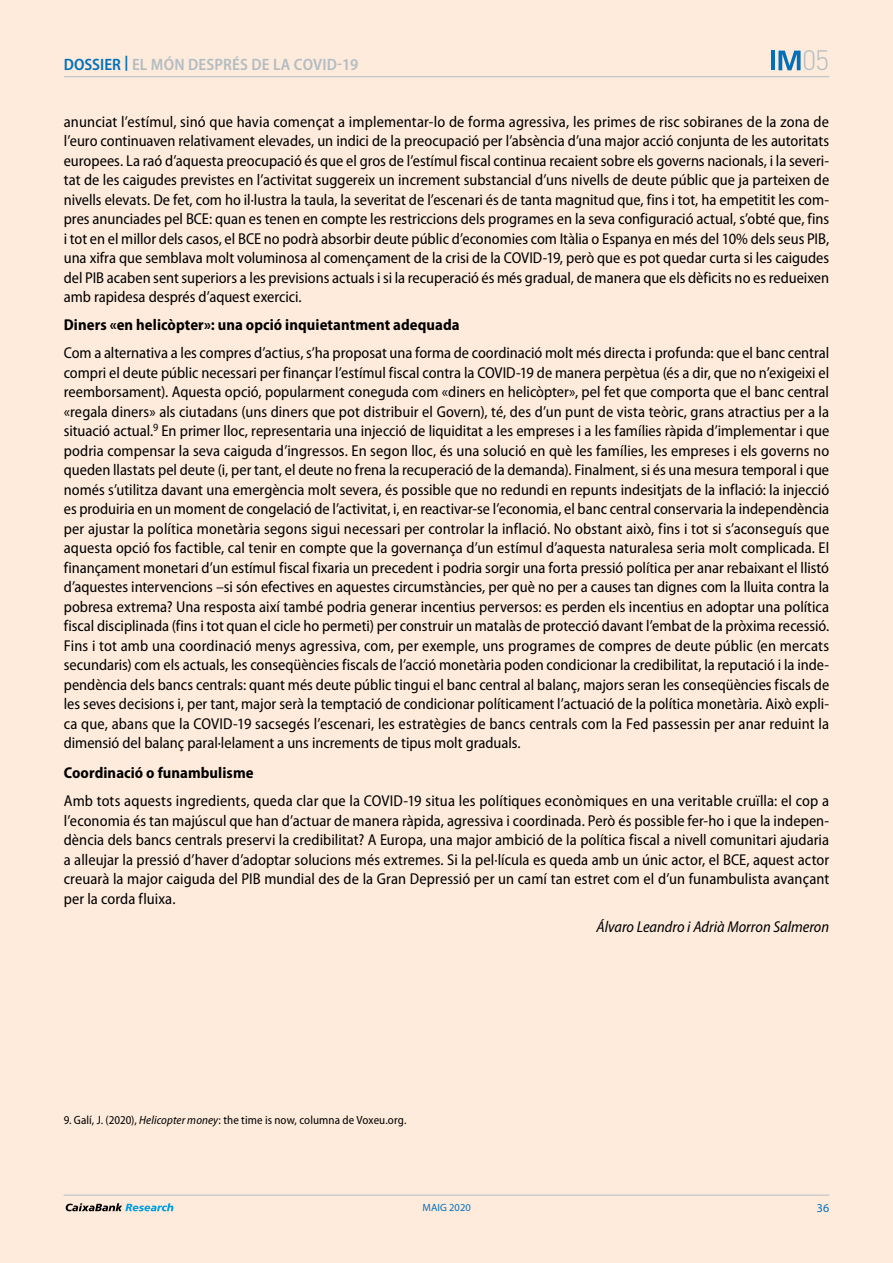
<style>
.page{position:relative;width:893px;height:1263px;background:#fff}
.page>*{position:absolute;margin:0;border:0;box-sizing:border-box;transform-origin:0 0}
.t1{font:300 27.6px "DIN Pro";color:#b2bdc2}
.t2{font:600 semi-condensed 16.5px "Myriad Pro";letter-spacing:.01em;color:#b2bdc2}
.t3{font:semi-condensed 15.75px/19.5px "Myriad Pro";color:#000;text-align:justify}
.t4{font:700 semi-condensed 15.75px "Myriad Pro";letter-spacing:.005em;color:#000}
.t5{font:italic semi-condensed 15.75px "Myriad Pro";color:#000}
.t6{font:semi-condensed 12px "Myriad Pro";letter-spacing:.005em;color:#000}
.t7{font:12px "Myriad Pro";color:#0070ba}
.t8{font:10.5px "Myriad Pro";color:#0070ba}
.s1{color:#0070ba}
.s2{font-style:italic}
</style>
<div class="page">
<div style="left:0;top:0;width:892px;height:1263px;background:#feebdc"></div>
<hr style="left:64px;top:76px;width:765px;height:1px;background:#b2bdc2">
<hr style="left:64px;top:1195px;width:765px;height:1px;background:#b2bdc2">
<svg style="left:66px;top:1203px;width:107px;height:8px"></svg>
<svg style="left:778px;top:51px;width:23px;height:19px"></svg>
<hr style="left:771px;top:51px;width:4px;height:19px;background:#0070ba">
<p class="t2" style="left:64px;top:55px;width:296px"><span class="s1">DOSSIER</span> <sup>|</sup> EL MÓN DESPRÉS DE LA COVID-19</p>
<h1 class="t1" style="left:802px;top:39px;width:29px">05</h1>
<p class="t3" style="left:64px;top:112px;width:767px">anunciat l’estímul, sinó que havia començat a implementar-lo de forma agressiva, les primes de risc sobiranes de la zona de l’euro continuaven relativament elevades, un indici de la preocupació per l’absència d’una major acció conjunta de les autoritats europees. La raó d’aquesta preocupació és que el gros de l’estímul fiscal continua recaient sobre els governs nacionals, i la severi&shy;tat de les caigudes previstes en l’activitat suggereix un increment substancial d’uns nivells de deute públic que ja parteixen de nivells elevats. De fet, com ho il·lustra la taula, la severitat de l’escenari és de tanta magnitud que, fins i tot, ha empetitit les com&shy;pres anunciades pel BCE: quan es tenen en compte les restriccions dels programes en la seva configuració actual, s’obté que, fins i tot en el millor dels casos, el BCE no podrà absorbir deute públic d’economies com Itàlia o Espanya en més del 10% dels seus PIB, una xifra que semblava molt voluminosa al començament de la crisi de la COVID-19, però que es pot quedar curta si les caigudes del PIB acaben sent superiors a les previsions actuals i si la recuperació és més gradual, de manera que els dèficits no es redueixen amb rapidesa després d’aquest exercici.</p>
<p class="t4" style="left:64px;top:316px;width:397px">Diners «en helicòpter»: una opció inquietantment adequada</p>
<p class="t3" style="left:64px;top:343px;width:767px">Com a alternativa a les compres d’actius, s’ha proposat una forma de coordinació molt més directa i profunda: que el banc central compri el deute públic necessari per finançar l’estímul fiscal contra la COVID-19 de manera perpètua (és a dir, que no n’exigeixi el reemborsament). Aquesta opció, popularment coneguda com «diners en helicòpter», pel fet que comporta que el banc central «regala diners» als ciutadans (uns diners que pot distribuir el Govern), té, des d’un punt de vista teòric, grans atractius per a la situació actual.<sup>9</sup> En primer lloc, representaria una injecció de liquiditat a les empreses i a les famílies ràpida d’implementar i que podria compensar la seva caiguda d’ingressos. En segon lloc, és una solució en què les famílies, les empreses i els governs no queden llastats pel deute (i, per tant, el deute no frena la recuperació de la demanda). Finalment, si és una mesura temporal i que només s’utilitza davant una emergència molt severa, és possible que no redundi en repunts indesitjats de la inflació: la injecció es produiria en un moment de congelació de l’activitat, i, en reactivar-se l’economia, el banc central conservaria la independència per ajustar la política monetària segons sigui necessari per controlar la inflació. No obstant això, fins i tot si s’aconseguís que aquesta opció fos factible, cal tenir en compte que la governança d’un estímul d’aquesta naturalesa seria molt complicada. El finançament monetari d’un estímul fiscal fixaria un precedent i podria sorgir una forta pressió política per anar rebaixant el llistó d’aquestes intervencions –si són efectives en aquestes circumstàncies, per què no per a causes tan dignes com la lluita contra la pobresa extrema? Una resposta així també podria generar incentius perversos: es perden els incentius en adoptar una política fiscal disciplinada (fins i tot quan el cicle ho permeti) per construir un matalàs de protecció davant l’embat de la pròxima recessió.<br>Fins i tot amb una coordinació menys agressiva, com, per exemple, uns programes de compres de deute públic (en mercats secundaris) com els actuals, les conseqüències fiscals de l’acció monetària poden condicionar la credibilitat, la reputació i la inde&shy;pendència dels bancs centrals: quant més deute públic tingui el banc central al balanç, majors seran les conseqüències fiscals de les seves decisions i, per tant, major serà la temptació de condicionar políticament l’actuació de la política monetària. Això expli&shy;ca que, abans que la COVID-19 sacsegés l’escenari, les estratègies de bancs centrals com la Fed passessin per anar reduint la dimensió del balanç paral·lelament a uns increments de tipus molt graduals.</p>
<p class="t4" style="left:64px;top:764px;width:191px">Coordinació o funambulisme</p>
<p class="t3" style="left:64px;top:792px;width:767px">Amb tots aquests ingredients, queda clar que la COVID-19 situa les polítiques econòmiques en una veritable cruïlla: el cop a l’economia és tan majúscul que han d’actuar de manera ràpida, agressiva i coordinada. Però és possible fer-ho i que la indepen&shy;dència dels bancs centrals preservi la credibilitat? A Europa, una major ambició de la política fiscal a nivell comunitari ajudaria a alleujar la pressió d’haver d’adoptar solucions més extremes. Si la pel·lícula es queda amb un únic actor, el BCE, aquest actor creuarà la major caiguda del PIB mundial des de la Gran Depressió per un camí tan estret com el d’un funambulista avançant per la corda fluixa.</p>
<p class="t5" style="left:597px;top:918px;width:234px">Álvaro Leandro i Adrià Morron Salmeron</p>
<p class="t6" style="left:64px;top:1113px;width:344px">9. Galí, J. (2020), <span class="s2">Helicopter money</span>: the time is now, columna de Voxeu.org.</p>
<p class="t8" style="left:423px;top:1201px;width:50px">MAIG 2020</p>
<p class="t7" style="left:817px;top:1201px;width:14px">36</p>
</div>
